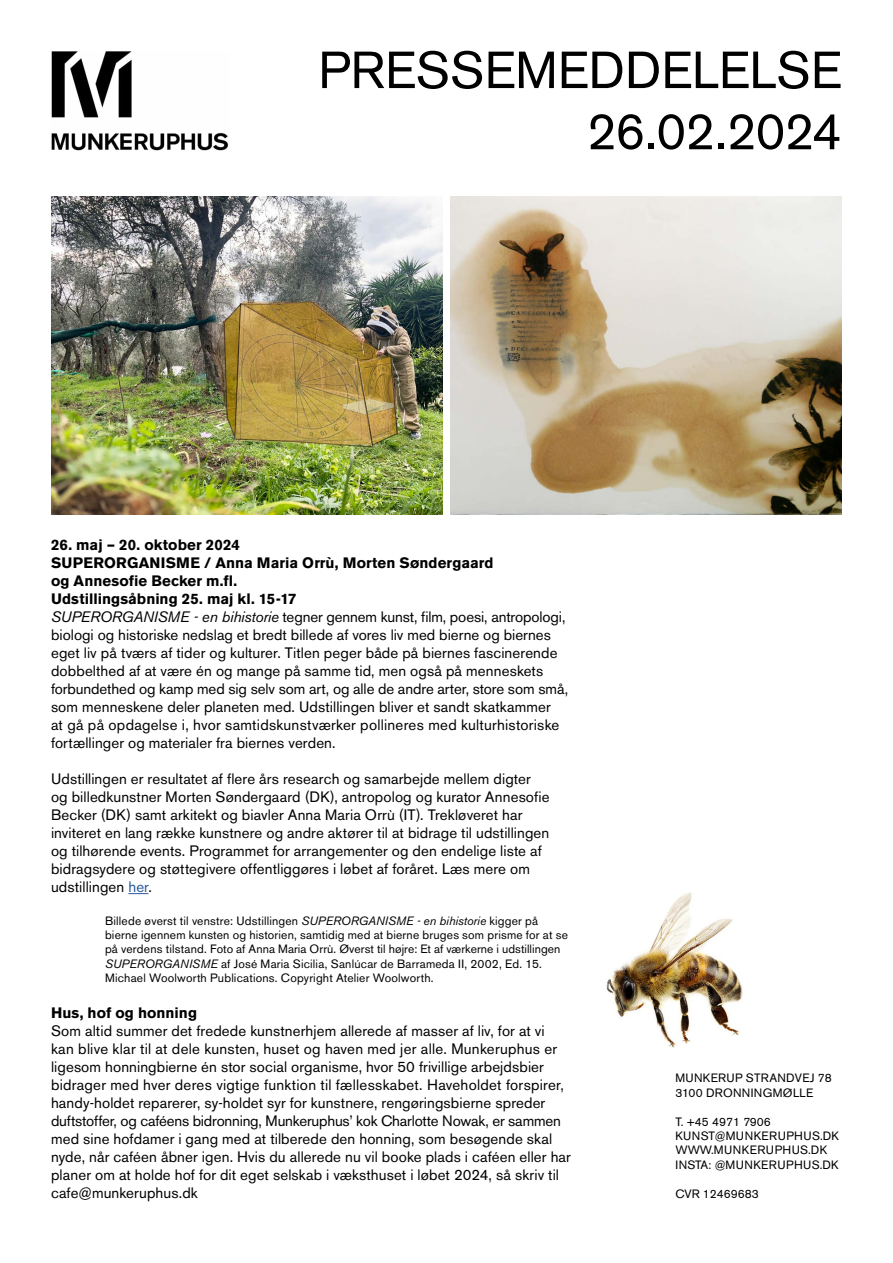
<style>
.page{position:relative;width:893px;height:1263px;background:#fff}
.page>*{position:absolute;margin:0;border:0;box-sizing:border-box;transform-origin:0 0}
.t1{font:51.6px/61.2px "Akzidenz Grotesk BE";letter-spacing:-.005em;color:#000;text-align:right}
.t2{font:15px/18px "Akzidenz Grotesk BE";letter-spacing:.01em;color:#000}
.t3{font:700 15px "Akzidenz Grotesk BE";letter-spacing:.005em;color:#000}
.t4{font:12px/14.4px "Akzidenz Grotesk BE";letter-spacing:.015em;color:#000}
.s1{font-weight:700}
.s2{font-style:italic}
.s3{color:#275b9b}
</style>
<div class="page">
<img style="left:51px;top:51px;width:178px;height:100px">
<svg style="left:128px;top:893px;width:20px;height:1px"></svg>
<img style="left:606px;top:892px;width:137px;height:156px">
<img style="left:451px;top:196px;width:391px;height:318px">
<img style="left:51px;top:196px;width:391px;height:318px">
<h1 class="t1" style="left:318px;top:40px;width:525px">PRESSEMEDDELELSE<br>26.02.2024</h1>
<p class="t2" style="left:51px;top:536px;width:519px"><span class="s1">26. maj – 20. oktober 2024<br>SUPERORGANISME / Anna Maria Orrù, Morten Søndergaard<br>og Annesofie Becker m.fl.<br>Udstillingsåbning 25. maj kl. 15-17<br></span><span class="s2">SUPERORGANISME - en bihistorie</span> tegner gennem kunst, film, poesi, antropologi, biologi og historiske nedslag et bredt billede af vores liv med bierne og biernes eget liv på tværs af tider og kulturer. Titlen peger både på biernes fascinerende dobbelthed af at være én og mange på samme tid, men også på menneskets forbundethed og kamp med sig selv som art, og alle de andre arter, store som små, som menneskene deler planeten med. Udstillingen bliver et sandt skatkammer<br>at gå på opdagelse i, hvor samtidskunstværker pollineres med kulturhistoriske fortællinger og materialer fra biernes verden.</p>
<p class="t2" style="left:51px;top:770px;width:500px">Udstillingen er resultatet af flere års research og samarbejde mellem digter og billedkunstner Morten Søndergaard (DK), antropolog og kurator Annesofie Becker (DK) samt arkitekt og biavler Anna Maria Orrù (IT). Trekløveret har inviteret en lang række kunstnere og andre aktører til at bidrage til udstillingen og tilhørende events. Programmet for arrangementer og den endelige liste af bidragsydere og støttegivere offentliggøres i løbet af foråret. Læs mere om udstillingen <span class="s3">her</span>.</p>
<p class="t4" style="left:105px;top:913px;width:464px">Billede øverst til venstre: Udstillingen <span class="s2">SUPERORGANISME - en bihistorie</span> kigger på bierne igennem kunsten og historien, samtidig med at bierne bruges som prisme for at se på verdens tilstand. Foto af Anna Maria Orrù. Øverst til højre: Et af værkerne i udstillingen <span class="s2">SUPERORGANISME</span> af José Maria Sicilia, Sanlúcar de Barrameda II, 2002, Ed. 15.<br>Michael Woolworth Publications. Copyright Atelier Woolworth.</p>
<p class="t3" style="left:51px;top:1004px;width:148px">Hus, hof og honning</p>
<p class="t2" style="left:51px;top:1022px;width:521px">Som altid summer det fredede kunstnerhjem allerede af masser af liv, for at vi kan blive klar til at dele kunsten, huset og haven med jer alle. Munkeruphus er ligesom honningbierne én stor social organisme, hvor 50 frivillige arbejdsbier bidrager med hver deres vigtige funktion til fællesskabet. Haveholdet forspirer, handy-holdet reparerer, sy-holdet syr for kunstnere, rengøringsbierne spreder duftstoffer, og caféens bidronning, Munkeruphus’ kok Charlotte Nowak, er sammen med sine hofdamer i gang med at tilberede den honning, som besøgende skal nyde, når caféen åbner igen. Hvis du allerede nu vil booke plads i caféen eller har planer om at holde hof for dit eget selskab i væksthuset i løbet 2024, så skriv til cafe@munkeruphus.dk</p>
<p class="t4" style="left:675px;top:1071px;width:158px">MUNKERUP STRANDVEJ 78<br>3100 DRONNINGMØLLE</p>
<p class="t4" style="left:675px;top:1114px;width:165px">T. +45 4971 7906<br>KUNST@MUNKERUPHUS.DK<br>WWW.MUNKERUPHUS.DK<br>INSTA: @MUNKERUPHUS.DK</p>
<p class="t4" style="left:675px;top:1186px;width:85px">CVR 12469683</p>
</div>
